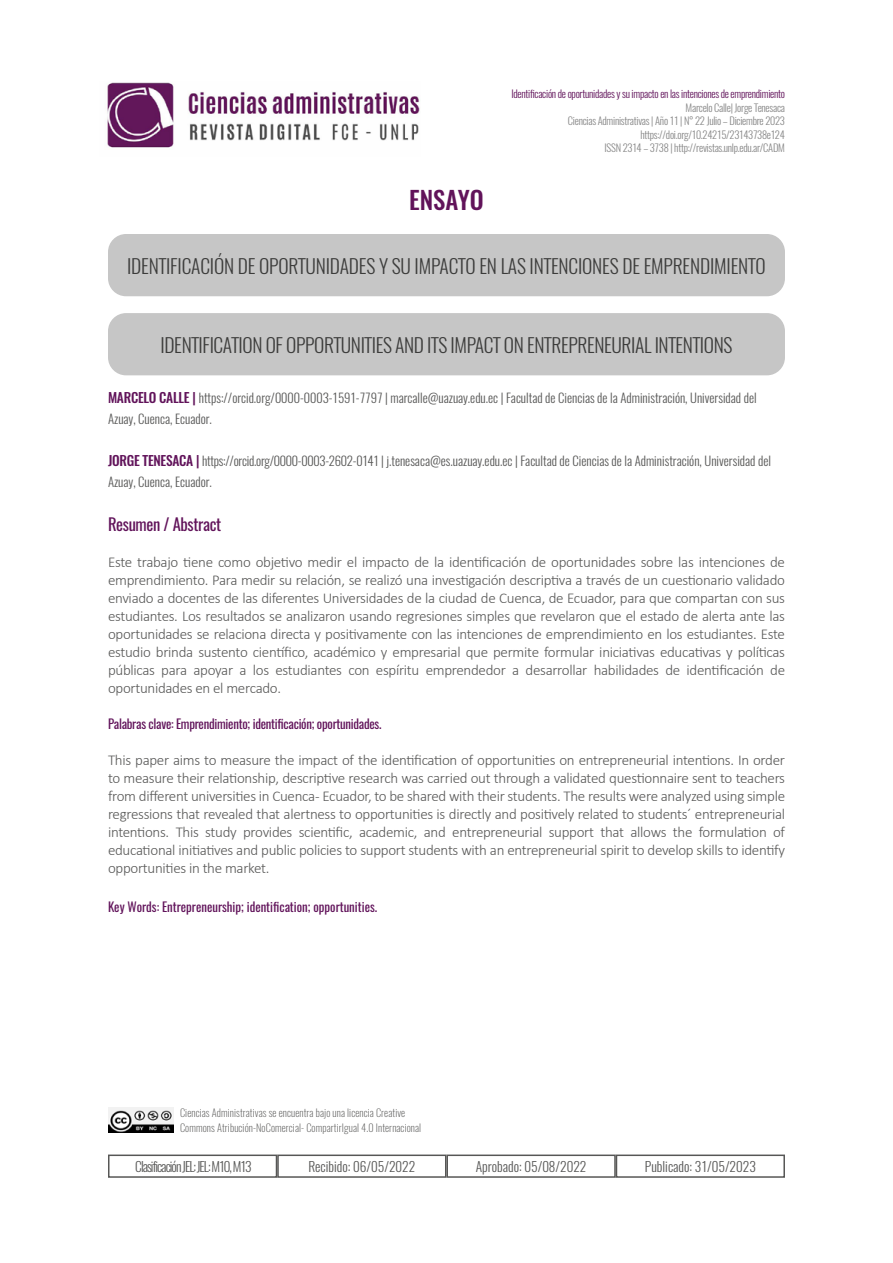
<style>
.page{position:relative;width:893px;height:1263px;background:#fff}
.page>*{position:absolute;margin:0;border:0;box-sizing:border-box;transform-origin:0 0}
.t1{font:500 24.75px "Oswald";color:#61135a}
.t2{font:300 19.5px "Oswald";letter-spacing:-.02em;color:#3c3c3b}
.t3{font:16.5px "Oswald";letter-spacing:-.02em;color:#61135a}
.t4{font:300 15px/18px "Calibri";letter-spacing:-.02em;color:#575756;text-align:justify}
.t5{font:300 13.5px "Oswald";color:#575756}
.t6{font:300 13.5px "Oswald";letter-spacing:-.075em;color:#575756}
.t7{font:300 12.75px/21px "Oswald";color:#575756}
.t8{font:12.75px "Oswald";letter-spacing:-.02em;color:#61135a}
.t9{font:12.75px "Oswald";color:#61135a}
.t10{font:300 10.5px/13.5px "Oswald";letter-spacing:-.025em;color:#878787;text-align:right}
.t11{font:200 10.5px/15px "Oswald";letter-spacing:.01em;color:#575756}
.t12{font:300 10.5px "Oswald";letter-spacing:-.025em;color:#61135a}
.s1{font-weight:500;font-size:13.5px;color:#61135a}
</style>
<div class="page">
<div style="left:108px;top:234px;width:677px;height:62px;background:#c6c6c6;border-radius:18px"></div>
<div style="left:108px;top:313px;width:677px;height:62px;background:#c6c6c6;border-radius:18px"></div>
<div style="left:277px;top:1154px;width:169px;height:24px;border:2px solid #575756"></div>
<div style="left:108px;top:1154px;width:169px;height:24px;border:2px solid #575756"></div>
<div style="left:446px;top:1154px;width:170px;height:24px;border:2px solid #575756"></div>
<div style="left:616px;top:1154px;width:169px;height:24px;border:2px solid #575756"></div>
<img style="left:107px;top:82px;width:313px;height:66px">
<img style="left:108px;top:1107px;width:65px;height:25px">
<h1 class="t1" style="left:409px;top:187px;width:76px">ENSAYO</h1>
<p class="t12" style="left:511px;top:85px;width:275px">Identificación de oportunidades y su impacto en las intenciones de emprendimiento</p>
<p class="t10" style="left:568px;top:100px;width:218px">Marcelo Calle| Jorge Tenesaca<br>Ciencias Administrativas | Año 11 | N° 22 Julio – Diciembre 2023 https://doi.org/10.24215/23143738e124<br>ISSN 2314 – 3738 | http://revistas.unlp.edu.ar/CADM</p>
<h2 class="t2" style="left:127px;top:249px;width:640px">IDENTIFICACIÓN DE OPORTUNIDADES Y SU IMPACTO EN LAS INTENCIONES DE EMPRENDIMIENTO</h2>
<h2 class="t2" style="left:161px;top:328px;width:573px">IDENTIFICATION OF OPPORTUNITIES AND ITS IMPACT ON ENTREPRENEURIAL INTENTIONS</h2>
<p class="t7" style="left:108px;top:386px;width:650px"><span class="s1">MARCELO CALLE |</span> https://orcid.org/0000-0003-1591-7797 | marcalle@uazuay.edu.ec | Facultad de Ciencias de la Administración, Universidad del<br>Azuay, Cuenca, Ecuador.</p>
<p class="t7" style="left:108px;top:449px;width:664px"><span class="s1">JORGE TENESACA |</span> https://orcid.org/0000-0003-2602-0141 | j.tenesaca@es.uazuay.edu.ec | Facultad de Ciencias de la Administración, Universidad del<br>Azuay, Cuenca, Ecuador.</p>
<p class="t3" style="left:108px;top:510px;width:115px">Resumen / Abstract</p>
<p class="t4" style="left:108px;top:553px;width:679px">Este trabajo tiene como objetivo medir el impacto de la identificación de oportunidades sobre las intenciones de emprendimiento. Para medir su relación, se realizó una investigación descriptiva a través de un cuestionario validado enviado a docentes de las diferentes Universidades de la ciudad de Cuenca, de Ecuador, para que compartan con sus estudiantes. Los resultados se analizaron usando regresiones simples que revelaron que el estado de alerta ante las oportunidades se relaciona directa y positivamente con las intenciones de emprendimiento en los estudiantes. Este estudio brinda sustento científico, académico y empresarial que permite formular iniciativas educativas y políticas públicas para apoyar a los estudiantes con espíritu emprendedor a desarrollar habilidades de identificación de oportunidades en el mercado.</p>
<p class="t8" style="left:108px;top:712px;width:275px">Palabras clave: Emprendimiento; identificación; oportunidades.</p>
<p class="t4" style="left:108px;top:751px;width:679px">This paper aims to measure the impact of the identification of opportunities on entrepreneurial intentions. In order to measure their relationship, descriptive research was carried out through a validated questionnaire sent to teachers from different universities in Cuenca - Ecuador, to be shared with their students. The results were analyzed using simple regressions that revealed that alertness to opportunities is directly and positively related to students´ entrepreneurial intentions. This study provides scientific, academic, and entrepreneurial support that allows the formulation of educational initiatives and public policies to support students with an entrepreneurial spirit to develop skills to identify opportunities in the market.</p>
<p class="t9" style="left:108px;top:895px;width:271px">Key Words: Entrepreneurship; identification; opportunities.</p>
<p class="t11" style="left:180px;top:1104px;width:243px">Ciencias Administrativas se encuentra bajo una licencia Creative<br>Commons Atribución-NoComercial- CompartirIgual 4.0 Internacional</p>
<p class="t6" style="left:135px;top:1154px;width:118px">Clasificación JEL:JEL:M10,M13</p>
<p class="t5" style="left:308px;top:1154px;width:108px">Recibido: 06/05/2022</p>
<p class="t5" style="left:476px;top:1154px;width:112px">Aprobado: 05/08/2022</p>
<p class="t5" style="left:645px;top:1154px;width:112px">Publicado: 31/05/2023</p>
</div>
